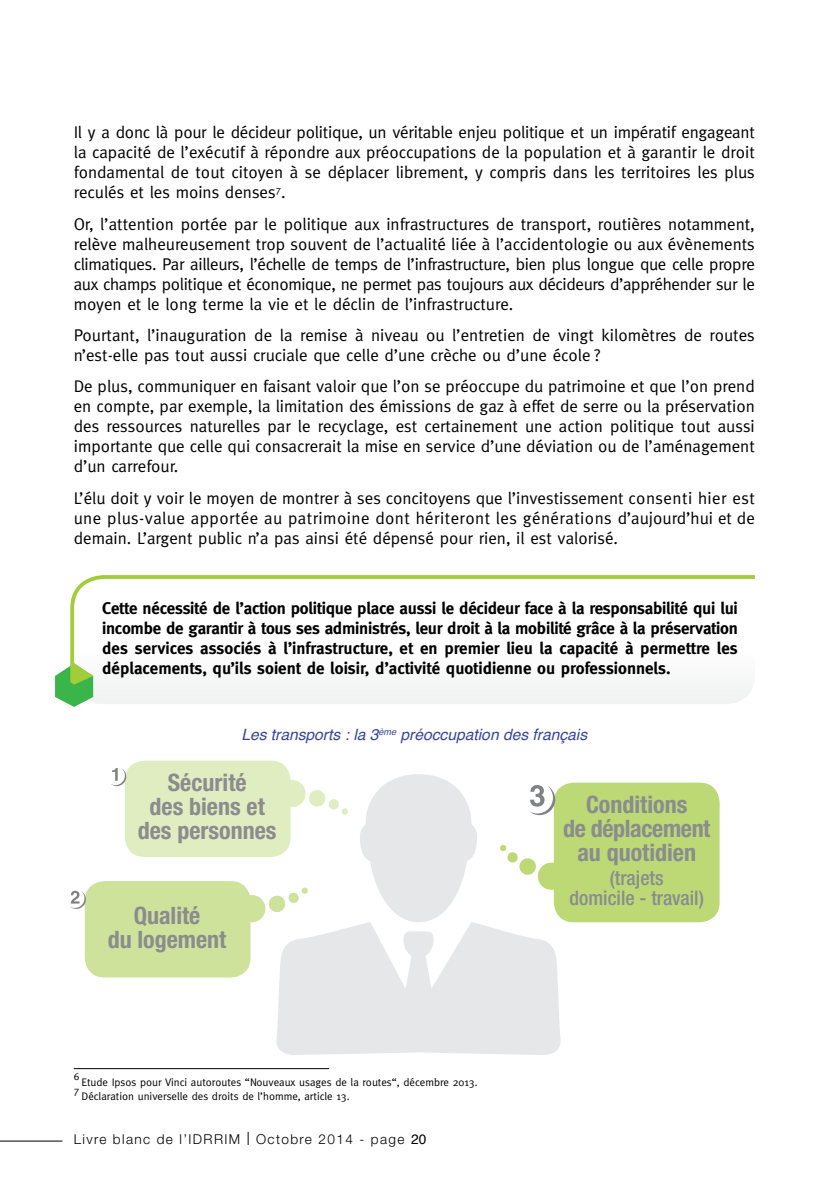
<style>
.page{position:relative;width:840px;height:1191px;background:#fff}
.page>*{position:absolute;margin:0;border:0;box-sizing:border-box;transform-origin:0 0}
.t1{font:700 condensed 24px/24px "Helvetica Neue LT Std";color:#8a8c8e;text-align:center}
.t2{font:500 condensed 20px/19.6px "Helvetica Neue LT Std";color:#8a8c8e;text-align:center}
.t3{font:17px/20px "Meta";color:#000;text-align:justify}
.t4{font:700 17px/20px "Meta";color:#000;text-align:justify}
.t5{font:italic 15.6px "Helvetica";color:#34469d}
.t6{font:300 13.6px "Helvetica Neue LT Std";letter-spacing:.1em;color:#000}
.t7{font:11px "Meta";color:#000}
.t8{font:10.4px "Meta";color:#000}
.s1{font-size:18.4px}
.s2{font-family:"Helvetica";font-weight:400}
</style>
<div class="page">
<hr style="left:0;top:1140px;width:62px;height:1px;background:#000">
<div style="left:125px;top:760px;width:165px;height:97px;background:#e0edc1;border-radius:20px"></div>
<div style="left:85px;top:881px;width:165px;height:96px;background:#cee29b;border-radius:20px"></div>
<div style="left:553px;top:782px;width:166px;height:140px;background:#bcd976;border-radius:20px"></div>
<hr style="left:74px;top:1068px;width:255px;height:1px;background:#000">
<svg style="left:70px;top:890px;width:16px;height:19px"></svg>
<svg style="left:236px;top:774px;width:330px;height:281px"></svg>
<svg style="left:111px;top:768px;width:15px;height:18px"></svg>
<div style="left:93px;top:675px;width:659px;height:29px;background:#f4f4f5"></div>
<svg style="left:55px;top:667px;width:38px;height:40px"></svg>
<svg style="left:68px;top:575px;width:687px;height:96px"></svg>
<p class="t3" style="left:74px;top:122px;width:682px">Il y a donc là pour le décideur politique, un véritable enjeu politique et un impératif engageant la capacité de l’exécutif à répondre aux préoccupations de la population et à garantir le droit fondamental de tout citoyen à se déplacer librement, y compris dans les territoires les plus reculés et les moins denses<sup>7</sup>.</p>
<p class="t3" style="left:74px;top:213px;width:682px">Or, l’attention portée par le politique aux infrastructures de transport, routières notamment, relève malheureusement trop souvent de l’actualité liée à l’accidentologie ou aux évènements climatiques. Par ailleurs, l’échelle de temps de l’infrastructure, bien plus longue que celle propre aux champs politique et économique, ne permet pas toujours aux décideurs d’appréhender sur le moyen et le long terme la vie et le déclin de l’infrastructure.</p>
<p class="t3" style="left:74px;top:325px;width:682px">Pourtant, l’inauguration de la remise à niveau ou l’entretien de vingt kilomètres de routes n’est-elle pas tout aussi cruciale que celle d’une crèche ou d’une école ?</p>
<p class="t3" style="left:74px;top:376px;width:682px">De plus, communiquer en faisant valoir que l’on se préoccupe du patrimoine et que l’on prend en compte, par exemple, la limitation des émissions de gaz à effet de serre ou la préservation des ressources naturelles par le recyclage, est certainement une action politique tout aussi importante que celle qui consacrerait la mise en service d’une déviation ou de l’aménagement d’un carrefour.</p>
<p class="t3" style="left:74px;top:487px;width:682px">L’élu doit y voir le moyen de montrer à ses concitoyens que l’investissement consenti hier est une plus-value apportée au patrimoine dont hériteront les générations d’aujourd’hui et de demain. L’argent public n’a pas ainsi été dépensé pour rien, il est valorisé.</p>
<p class="t4" style="left:102px;top:598px;width:636px">Cette nécessité de l’action politique place aussi le décideur face à la responsabilité qui lui incombe de garantir à tous ses administrés, leur droit à la mobilité grâce à la préservation des services associés à l’infrastructure, et en premier lieu la capacité à permettre les déplacements, qu’ils soient de loisir, d’activité quotidienne ou professionnels.</p>
<p class="t5" style="left:241px;top:722px;width:347px">Les transports : la 3<sup>ème</sup> préoccupation des français</p>
<h1 class="t1" style="left:138px;top:770px;width:140px">Sécurité<br>des biens et des personnes</h1>
<h1 class="t1" style="left:108px;top:903px;width:120px">Qualité<br>du logement</h1>
<p class="t8" style="left:74px;top:1070px;width:7px">6</p>
<p class="t7" style="left:81px;top:1076px;width:397px">Etude Ipsos pour Vinci autoroutes “Nouveaux usages de la routes“, décembre 2013.</p>
<p class="t8" style="left:74px;top:1084px;width:7px">7</p>
<p class="t7" style="left:81px;top:1090px;width:269px">Déclaration universelle des droits de l’homme, article 13.</p>
<p class="t6" style="left:74px;top:1131px;width:354px">Livre blanc de l’IDRRIM <span class="s1">I</span> Octobre 2014 - page <span class="s2">20</span></p>
<h1 class="t1" style="left:562px;top:792px;width:149px">Conditions<br>de déplacement au quotidien</h1>
<p class="t2" style="left:569px;top:868px;width:136px">(trajets<br>domicile - travail)</p>
</div>
